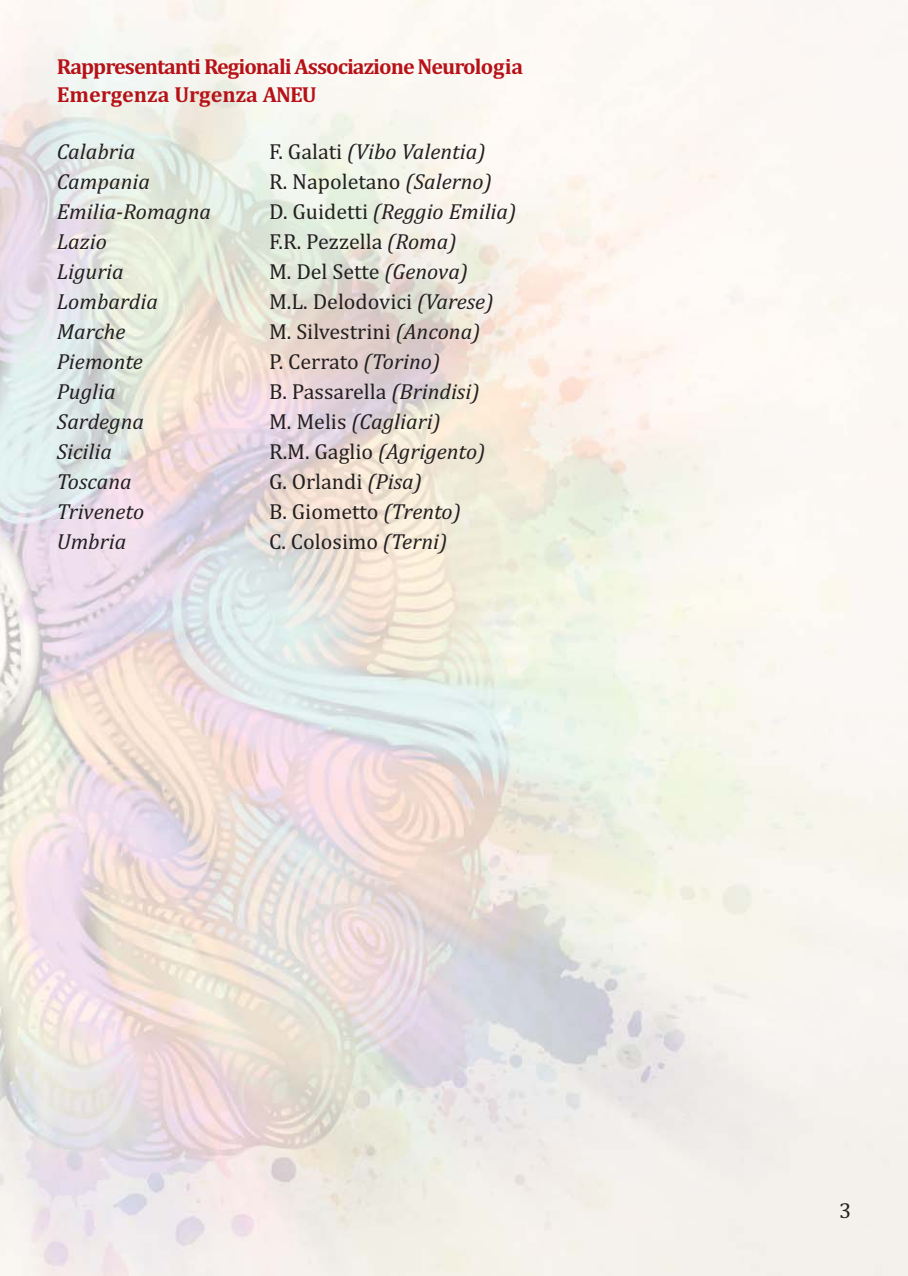
<style>
.page{position:relative;width:908px;height:1276px;background:#fff}
.page>*{position:absolute;margin:0;border:0;box-sizing:border-box;transform-origin:0 0}
.t1{font:italic 22px "Cambria";color:#231f20}
.t2{font:22px "Cambria";color:#231f20}
.t3{font:700 22px/28px "Cambria";letter-spacing:-.045em;color:#b61218}
.s1{font-style:normal}
.s2{font-style:italic}
</style>
<div class="page">
<img style="left:0;top:0;width:907px;height:1276px">
<p class="t3" style="left:57px;top:55px;width:468px">Rappresentanti Regionali Associazione Neurologia<br>Emergenza Urgenza ANEU</p>
<p class="t1" style="left:57px;top:144px;width:80px">Calabria</p>
<p class="t1" style="left:269px;top:144px;width:218px"><span class="s1">F. Galati</span> (Vibo Valentia)</p>
<p class="t1" style="left:57px;top:174px;width:95px">Campania</p>
<p class="t2" style="left:269px;top:174px;width:224px">R. Napoletano <span class="s2">(Salerno)</span></p>
<p class="t1" style="left:57px;top:204px;width:156px">Emilia-Romagna</p>
<p class="t1" style="left:269px;top:204px;width:249px"><span class="s1">D. Guidetti</span> (Reggio Emilia)</p>
<p class="t1" style="left:57px;top:234px;width:52px">Lazio</p>
<p class="t2" style="left:269px;top:234px;width:189px">F.R. Pezzella <span class="s2">(Roma)</span></p>
<p class="t1" style="left:57px;top:264px;width:69px">Liguria</p>
<p class="t2" style="left:269px;top:264px;width:200px">M. Del Sette <span class="s2">(Genova)</span></p>
<p class="t1" style="left:57px;top:294px;width:103px">Lombardia</p>
<p class="t2" style="left:269px;top:294px;width:226px">M.L. Delodovici <span class="s2">(Varese)</span></p>
<p class="t1" style="left:57px;top:324px;width:70px">Marche</p>
<p class="t2" style="left:269px;top:324px;width:213px">M. Silvestrini <span class="s2">(Ancona)</span></p>
<p class="t1" style="left:57px;top:354px;width:88px">Piemonte</p>
<p class="t2" style="left:269px;top:354px;width:172px">P. Cerrato <span class="s2">(Torino)</span></p>
<p class="t1" style="left:57px;top:384px;width:60px">Puglia</p>
<p class="t2" style="left:269px;top:384px;width:212px">B. Passarella <span class="s2">(Brindisi)</span></p>
<p class="t1" style="left:57px;top:414px;width:89px">Sardegna</p>
<p class="t1" style="left:269px;top:414px;width:173px"><span class="s1">M. Melis</span> (Cagliari)</p>
<p class="t1" style="left:57px;top:444px;width:57px">Sicilia</p>
<p class="t1" style="left:269px;top:444px;width:218px"><span class="s1">R.M. Gaglio</span> (Agrigento)</p>
<p class="t1" style="left:57px;top:474px;width:76px">Toscana</p>
<p class="t2" style="left:269px;top:474px;width:154px">G. Orlandi <span class="s2">(Pisa)</span></p>
<p class="t1" style="left:57px;top:504px;width:89px">Triveneto</p>
<p class="t2" style="left:269px;top:504px;width:193px">B. Giometto <span class="s2">(Trento)</span></p>
<p class="t1" style="left:57px;top:534px;width:71px">Umbria</p>
<p class="t2" style="left:269px;top:534px;width:180px">C. Colosimo <span class="s2">(Terni)</span></p>
<p class="t2" style="left:838px;top:1202px;width:14px">3</p>
</div>
